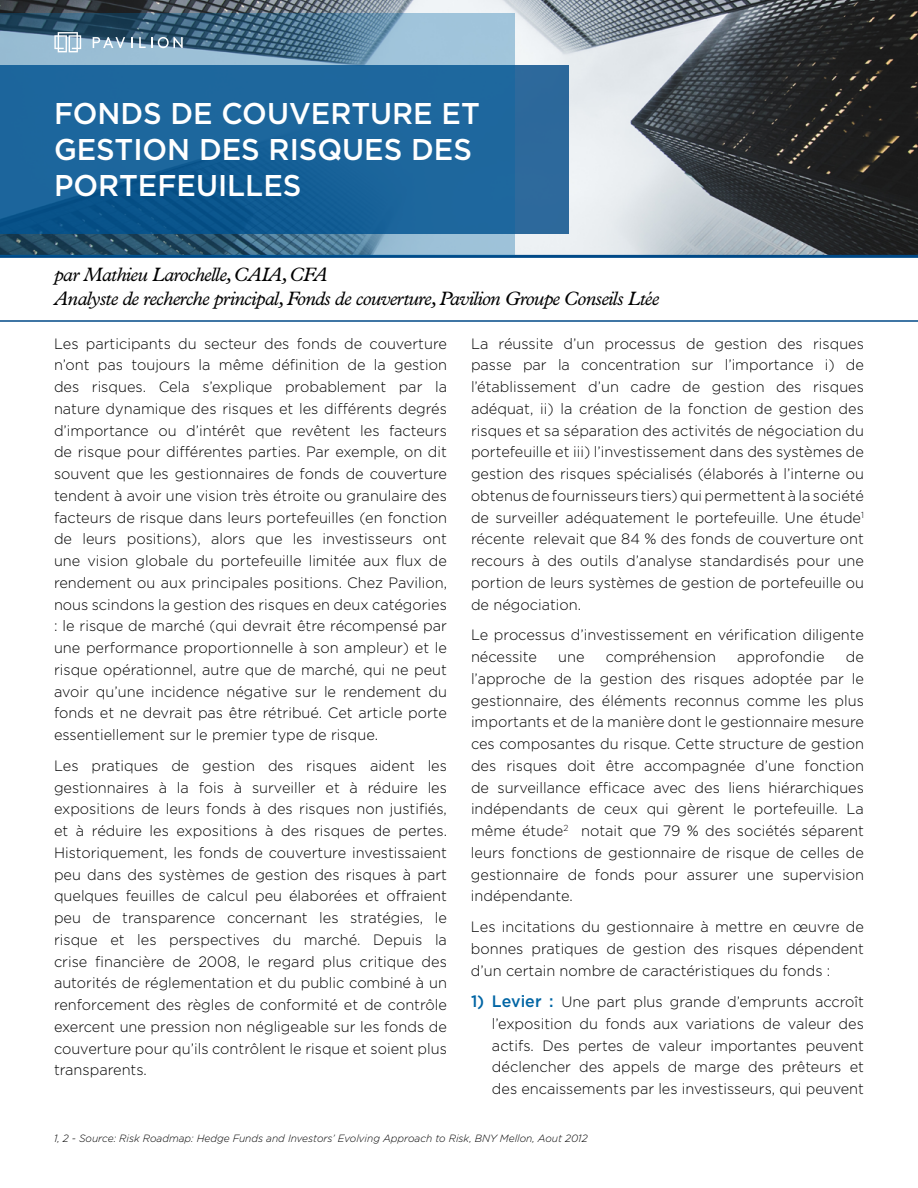
<style>
.page{position:relative;width:918px;height:1188px;background:#fff}
.page>*{position:absolute;margin:0;border:0;box-sizing:border-box;transform-origin:0 0}
.t1{font:500 30px/36px "Gotham";color:#fff}
.t2{font:italic 19.5px/23.4px "Plantin Std";letter-spacing:-.03em;color:#000}
.t3{font:300 15px/21.8px "Gotham";color:#000;text-align:justify}
.t4{font:italic 300 10.5px "Gotham";color:#000}
.s1{font-weight:500;font-size:16.5px;color:#0065a4}
</style>
<div class="page">
<img style="left:0;top:0;width:918px;height:255px">
<hr style="left:0;top:320px;width:918px;height:2px;background:#004987">
<div style="left:0;top:66px;width:569px;height:168px;background:#2d699c"></div>
<hr style="left:0;top:255px;width:918px;height:3px;background:#004987">
<svg style="left:0;top:14px;width:514px;height:241px;fill:#1d679d"></svg>
<svg style="left:93px;top:37px;width:32px;height:11px"></svg>
<svg style="left:139px;top:37px;width:44px;height:11px"></svg>
<svg style="left:54px;top:32px;width:27px;height:20px"></svg>
<h1 class="t1" style="left:54px;top:95px;width:427px">FONDS DE COUVERTURE ET<br>GESTION DES RISQUES DES<br>PORTEFEUILLES</h1>
<h2 class="t2" style="left:54px;top:263px;width:607px">par Mathieu Larochelle, CAIA, CFA<br>Analyste de recherche principal, Fonds de couverture, Pavilion Groupe Conseils Ltée</h2>
<p class="t3" style="left:54px;top:332px;width:395px">Les participants du secteur des fonds de couverture n’ont pas toujours la même définition de la gestion des risques. Cela s’explique probablement par la nature dynamique des risques et les différents degrés d’importance ou d’intérêt que revêtent les facteurs de risque pour différentes parties. Par exemple, on dit souvent que les gestionnaires de fonds de couverture tendent à avoir une vision très étroite ou granulaire des facteurs de risque dans leurs portefeuilles (en fonction de leurs positions), alors que les investisseurs ont une vision globale du portefeuille limitée aux flux de rendement ou aux principales positions. Chez Pavilion, nous scindons la gestion des risques en deux catégories : le risque de marché (qui devrait être récompensé par une performance proportionnelle à son ampleur) et le risque opérationnel, autre que de marché, qui ne peut avoir qu’une incidence négative sur le rendement du fonds et ne devrait pas être rétribué. Cet article porte essentiellement sur le premier type de risque.</p>
<p class="t3" style="left:54px;top:754px;width:395px">Les pratiques de gestion des risques aident les gestionnaires à la fois à surveiller et à réduire les expositions de leurs fonds à des risques non justifiés, et à réduire les expositions à des risques de pertes.<br>Historiquement, les fonds de couverture investissaient peu dans des systèmes de gestion des risques à part quelques feuilles de calcul peu élaborées et offraient peu de transparence concernant les stratégies, le risque et les perspectives du marché. Depuis la crise financière de 2008, le regard plus critique des autorités de réglementation et du public combiné à un renforcement des règles de conformité et de contrôle exercent une pression non négligeable sur les fonds de couverture pour qu’ils contrôlent le risque et soient plus transparents.</p>
<p class="t3" style="left:471px;top:332px;width:395px">La réussite d’un processus de gestion des risques passe par la concentration sur l’importance i) de l’établissement d’un cadre de gestion des risques adéquat, ii) la création de la fonction de gestion des risques et sa séparation des activités de négociation du portefeuille et iii) l’investissement dans des systèmes de gestion des risques spécialisés (élaborés à l’interne ou obtenus de fournisseurs tiers) qui permettent à la société de surveiller adéquatement le portefeuille. Une étude<sup>1 </sup>récente relevait que 84 % des fonds de couverture ont recours à des outils d’analyse standardisés pour une portion de leurs systèmes de gestion de portefeuille ou de négociation.</p>
<p class="t3" style="left:471px;top:624px;width:394px">Le processus d’investissement en vérification diligente nécessite</p>
<p class="t3" style="left:558px;top:646px;width:28px">une</p>
<p class="t3" style="left:606px;top:646px;width:112px">compréhension</p>
<p class="t3" style="left:737px;top:646px;width:89px">approfondie</p>
<p class="t3" style="left:471px;top:646px;width:395px;text-indent:375px">de l’approche de la gestion des risques adoptée par le gestionnaire, des éléments reconnus comme les plus importants et de la manière dont le gestionnaire mesure ces composantes du risque. Cette structure de gestion des risques doit être accompagnée d’une fonction de surveillance efficace avec des liens hiérarchiques indépendants de ceux qui gèrent le portefeuille. La même étude<sup>2</sup> notait que 79 % des sociétés séparent leurs fonctions de gestionnaire de risque de celles de gestionnaire de fonds pour assurer une supervision indépendante.</p>
<p class="t3" style="left:471px;top:916px;width:395px">Les incitations du gestionnaire à mettre en œuvre de bonnes pratiques de gestion des risques dépendent d’un certain nombre de caractéristiques du fonds :</p>
<p class="t3" style="left:492px;top:991px;width:374px;text-indent:-21px"><span class="s1">1) Levier :</span> Une part plus grande d’emprunts accroît l’exposition du fonds aux variations de valeur des actifs. Des pertes de valeur importantes peuvent déclencher des appels de marge des prêteurs et des encaissements par les investisseurs, qui peuvent</p>
<p class="t4" style="left:54px;top:1132px;width:535px">1, 2 - Source: Risk Roadmap: Hedge Funds and Investors’ Evolving Approach to Risk, BNY Mellon, Aout 2012</p>
</div>
